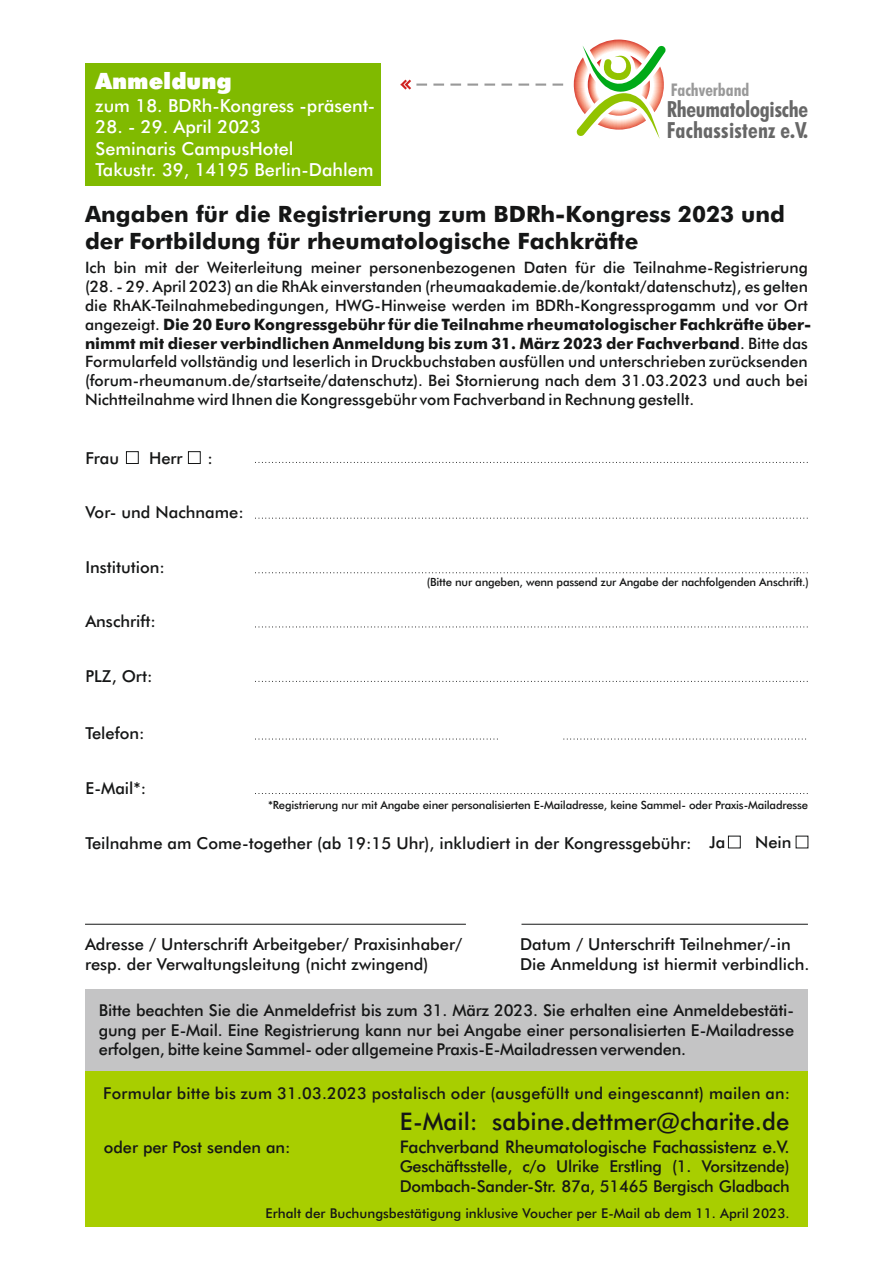
<style>
.page{position:relative;width:893px;height:1263px;background:#fff}
.page>*{position:absolute;margin:0;border:0;box-sizing:border-box;transform-origin:0 0}
.t1{font:500 24.3px "Futura BT";color:#151616}
.t2{font:700 22.5px/27px "Futura BT";color:#151616}
.t3{font:900 22.5px "Futura BT";color:#fff}
.t4{font:700 condensed 22.35px/20.4px "Futura BT";letter-spacing:-.01em;color:#676767}
.t5{font:500 18px/21.6px "Futura BT";color:#fff}
.t6{font:700 condensed 17.55px "Futura BT";color:#999}
.t7{font:500 17.4px "Futura BT";letter-spacing:-.015em;color:#151616}
.t8{font:500 16.5px/19.8px "Futura BT";color:#151616}
.t9{font:500 16.35px/19.6px "Futura BT";letter-spacing:-.01em;color:#151616}
.t10{font:500 16.35px "Futura BT";letter-spacing:.015em;color:#151616}
.t11{font:500 15.75px/18.9px "Futura BT";color:#151616}
.t12{font:500 13.5px "Futura BT";color:#151616}
.t13{font:500 11.4px "Futura BT";letter-spacing:-.02em;color:#151616}
.s1{font-weight:700}
</style>
<div class="page">
<div style="left:85px;top:63px;width:296px;height:123px;background:#80ba00"></div>
<hr style="left:85px;top:924px;width:381px;height:1px;background:#151616">
<hr style="left:521px;top:924px;width:287px;height:1px;background:#151616">
<svg style="left:255px;top:518px;width:553px;height:1px"></svg>
<svg style="left:255px;top:572px;width:553px;height:1px"></svg>
<svg style="left:255px;top:626px;width:553px;height:1px"></svg>
<svg style="left:255px;top:681px;width:553px;height:1px"></svg>
<svg style="left:255px;top:462px;width:553px;height:1px"></svg>
<div style="left:126px;top:451px;width:13px;height:13px;border:1px solid #151616"></div>
<div style="left:188px;top:451px;width:13px;height:13px;border:1px solid #151616"></div>
<div style="left:728px;top:836px;width:13px;height:12px;border:1px solid #151616"></div>
<svg style="left:255px;top:739px;width:243px;height:1px"></svg>
<svg style="left:563px;top:739px;width:243px;height:1px"></svg>
<svg style="left:574px;top:40px;width:92px;height:99px"></svg>
<svg style="left:400px;top:80px;width:163px;height:10px"></svg>
<div style="left:85px;top:1071px;width:723px;height:155px;background:#a8ce00"></div>
<div style="left:85px;top:990px;width:723px;height:81px;background:#c4c4c5"></div>
<svg style="left:255px;top:793px;width:553px;height:1px"></svg>
<h2 class="t3" style="left:96px;top:72px;width:138px">Anmeldung</h2>
<p class="t5" style="left:96px;top:96px;width:281px">zum 18. BDRh-Kongress -präsent-</p>
<p class="t5" style="left:96px;top:118px;width:280px">28. - 29. April 2023<br>Seminaris CampusHotel<br>Takustr. 39, 14195 Berlin-Dahlem</p>
<h2 class="t2" style="left:85px;top:203px;width:701px">Angaben für die Registrierung zum BDRh-Kongress 2023 und der Fortbildung für rheumatologische Fachkräfte</h2>
<p class="t11" style="left:85px;top:259px;width:728px">Ich bin mit der Weiterleitung meiner personenbezogenen Daten für die Teilnahme-Registrierung (28. - 29. April 2023) an die RhAk einverstanden (rheumaakademie.de/kontakt/datenschutz), es gelten die RhAK-Teilnahmebedingungen, HWG-Hinweise werden im BDRh-Kongressprogamm und vor Ort angezeigt. <span class="s1">Die 20 Euro Kongressgebühr für die Teilnahme rheumatologischer Fachkräfte über&shy;nimmt mit dieser verbindlichen Anmeldung bis zum 31. März 2023 der Fachverband</span>. Bitte das Formularfeld vollständig und leserlich in Druckbuchstaben ausfüllen und unterschrieben zurücksenden (forum-rheumanum.de/startseite/datenschutz). Bei Stornierung nach dem 31.03.2023 und auch bei Nichtteilnahme wird Ihnen die Kongressgebühr vom Fachverband in Rechnung gestellt.</p>
<p class="t6" style="left:671px;top:82px;width:80px">Fachverband</p>
<h3 class="t4" style="left:667px;top:101px;width:143px">Rheumatologische<br>Fachassistenz e.V.</h3>
<p class="t8" style="left:85px;top:449px;width:35px">Frau</p>
<p class="t8" style="left:149px;top:449px;width:35px">Herr</p>
<p class="t8" style="left:208px;top:449px;width:7px">:</p>
<p class="t8" style="left:85px;top:504px;width:160px">Vor- und Nachname:</p>
<p class="t8" style="left:85px;top:558px;width:81px">Institution:</p>
<p class="t8" style="left:85px;top:613px;width:72px">Anschrift:</p>
<p class="t8" style="left:85px;top:667px;width:69px">PLZ, Ort:</p>
<p class="t8" style="left:85px;top:725px;width:61px">Telefon:</p>
<p class="t8" style="left:85px;top:779px;width:62px">E-Mail*:</p>
<p class="t13" style="left:427px;top:577px;width:383px">(Bitte nur angeben, wenn passend zur Angabe der nachfolgenden Anschrift.)</p>
<p class="t13" style="left:268px;top:800px;width:541px">*Registrierung nur mit Angabe einer personalisierten E-Mailadresse, keine Sammel- oder Praxis-Mailadresse</p>
<p class="t8" style="left:85px;top:834px;width:608px">Teilnahme am Come-together (ab 19:15 Uhr), inkludiert in der Kongressgebühr:</p>
<p class="t8" style="left:709px;top:834px;width:18px">Ja</p>
<p class="t8" style="left:755px;top:834px;width:38px">Nein</p>
<p class="t8" style="left:85px;top:936px;width:379px">Adresse / Unterschrift Arbeitgeber/ Praxisinhaber/ resp. der Verwaltungsleitung (nicht zwingend)</p>
<p class="t8" style="left:520px;top:936px;width:291px">Datum / Unterschrift Teilnehmer/-in<br>Die Anmeldung ist hiermit verbindlich.</p>
<p class="t9" style="left:99px;top:1002px;width:697px;text-align:justify">Bitte beachten Sie die Anmeldefrist bis zum 31. März 2023. Sie erhalten eine Anmeldebestäti&shy;gung per E-Mail. Eine Registrierung kann nur bei Angabe einer personalisierten E-Mailadresse erfolgen, bitte keine Sammel- oder allgemeine Praxis-E-Mailadressen verwenden.</p>
<p class="t10" style="left:103px;top:1086px;width:688px">Formular bitte bis zum 31.03.2023 postalisch oder (ausgefüllt und eingescannt) mailen an:</p>
<h1 class="t1" style="left:400px;top:1112px;width:391px">E-Mail: sabine.dettmer@charite.de</h1>
<p class="t7" style="left:400px;top:1139px;width:391px">Fachverband Rheumatologische Fachassistenz e.V.</p>
<p class="t9" style="left:400px;top:1158px;width:391px">Geschäftsstelle, c/o Ulrike Erstling (1. Vorsitzende)<br>Dombach-Sander-Str. 87a, 51465 Bergisch Gladbach</p>
<p class="t9" style="left:104px;top:1138px;width:188px">oder per Post senden an:</p>
<p class="t12" style="left:266px;top:1208px;width:526px">Erhalt der Buchungsbestätigung inklusive Voucher per E-Mail ab dem 11. April 2023.</p>
</div>
